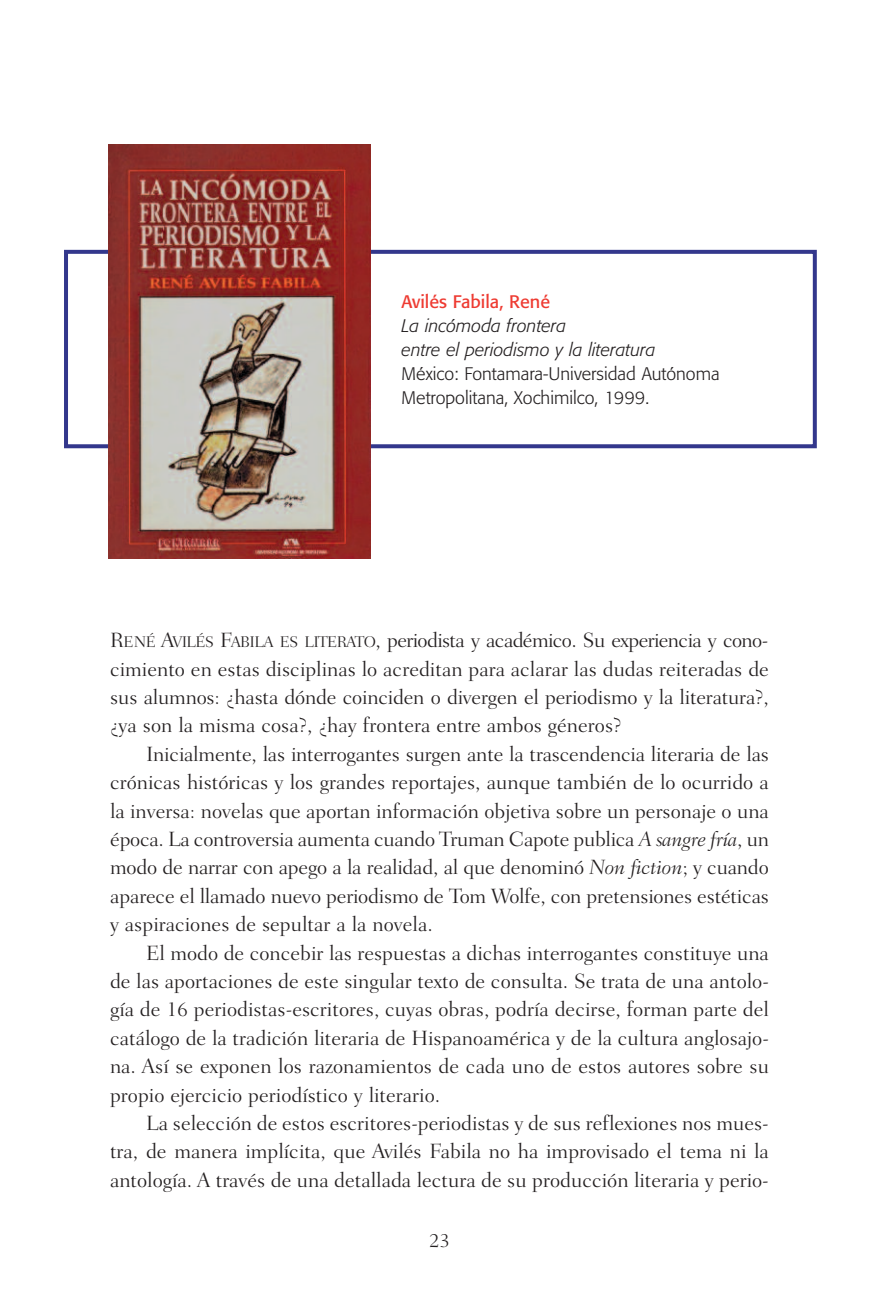
<style>
.page{position:relative;width:879px;height:1304px;background:#fff}
.page>*{position:absolute;margin:0;border:0;box-sizing:border-box;transform-origin:0 0}
.t1{font:300 21px "Fairfield LH";color:#231f20}
.t2{font:300 21px "Fairfield LH";letter-spacing:-.03em;color:#231f20}
.t3{font:300 20px "Fairfield LH";color:#231f20}
.t4{font:300 18px/24px "Formata";color:#231f20}
.s1{font-weight:400;color:#ee3b32}
.s2{font-style:italic}
.s3{font-size:15.8px}
</style>
<div class="page">
<div style="left:64px;top:250px;width:753px;height:198px;border:4px solid #33378c"></div>
<img style="left:108px;top:144px;width:262px;height:414px">
<p class="t4" style="left:402px;top:291px;width:319px"><span class="s1">Avilés Fabila, René<br></span><span class="s2">La incómoda frontera<br>entre el periodismo y la literatura<br></span>México: Fontamara-Universidad Autónoma<br>Metropolitana, Xochimilco, 1999.</p>
<p class="t2" style="left:110px;top:632px;width:660px">R<span class="s3">ENÉ</span> A<span class="s3">VILÉS</span> F<span class="s3">ABILA ES LITERATO</span>, periodista y académico. Su experiencia y cono-</p>
<p class="t1" style="left:110px;top:660px;width:660px">cimiento en estas disciplinas lo acreditan para aclarar las dudas reiteradas de</p>
<p class="t1" style="left:110px;top:689px;width:660px">sus alumnos: ¿hasta dónde coinciden o divergen el periodismo y la literatura?,</p>
<p class="t1" style="left:110px;top:717px;width:513px">¿ya son la misma cosa?, ¿hay frontera entre ambos géneros?</p>
<p class="t1" style="left:146px;top:745px;width:624px">Inicialmente, las interrogantes surgen ante la trascendencia literaria de las</p>
<p class="t1" style="left:110px;top:774px;width:660px">crónicas históricas y los grandes reportajes, aunque también de lo ocurrido a</p>
<p class="t1" style="left:110px;top:802px;width:660px">la inversa: novelas que aportan información objetiva sobre un personaje o una</p>
<p class="t1" style="left:110px;top:831px;width:660px">época. La controversia aumenta cuando Truman Capote publica <span class="s2">A sangre fría</span>, un</p>
<p class="t1" style="left:110px;top:859px;width:660px">modo de narrar con apego a la realidad, al que denominó <span class="s2">Non fiction</span>; y cuando</p>
<p class="t1" style="left:110px;top:888px;width:660px">aparece el llamado nuevo periodismo de Tom Wolfe, con pretensiones estéticas</p>
<p class="t1" style="left:110px;top:916px;width:324px">y aspiraciones de sepultar a la novela.</p>
<p class="t1" style="left:146px;top:944px;width:624px">El modo de concebir las respuestas a dichas interrogantes constituye una</p>
<p class="t1" style="left:110px;top:973px;width:660px">de las aportaciones de este singular texto de consulta. Se trata de una antolo-</p>
<p class="t1" style="left:110px;top:1001px;width:660px">gía de 16 periodistas-escritores, cuyas obras, podría decirse, forman parte del</p>
<p class="t1" style="left:110px;top:1030px;width:660px">catálogo de la tradición literaria de Hispanoamérica y de la cultura anglosajo-</p>
<p class="t1" style="left:110px;top:1058px;width:660px">na. Así se exponen los razonamientos de cada uno de estos autores sobre su</p>
<p class="t1" style="left:110px;top:1086px;width:332px">propio ejercicio periodístico y literario.</p>
<p class="t1" style="left:146px;top:1115px;width:624px">La selección de estos escritores-periodistas y de sus reflexiones nos mues-</p>
<p class="t1" style="left:110px;top:1143px;width:660px">tra, de manera implícita, que Avilés Fabila no ha improvisado el tema ni la</p>
<p class="t1" style="left:110px;top:1172px;width:660px">antología. A través de una detallada lectura de su producción literaria y perio-</p>
<p class="t3" style="left:429px;top:1232px;width:22px">23</p>
</div>
